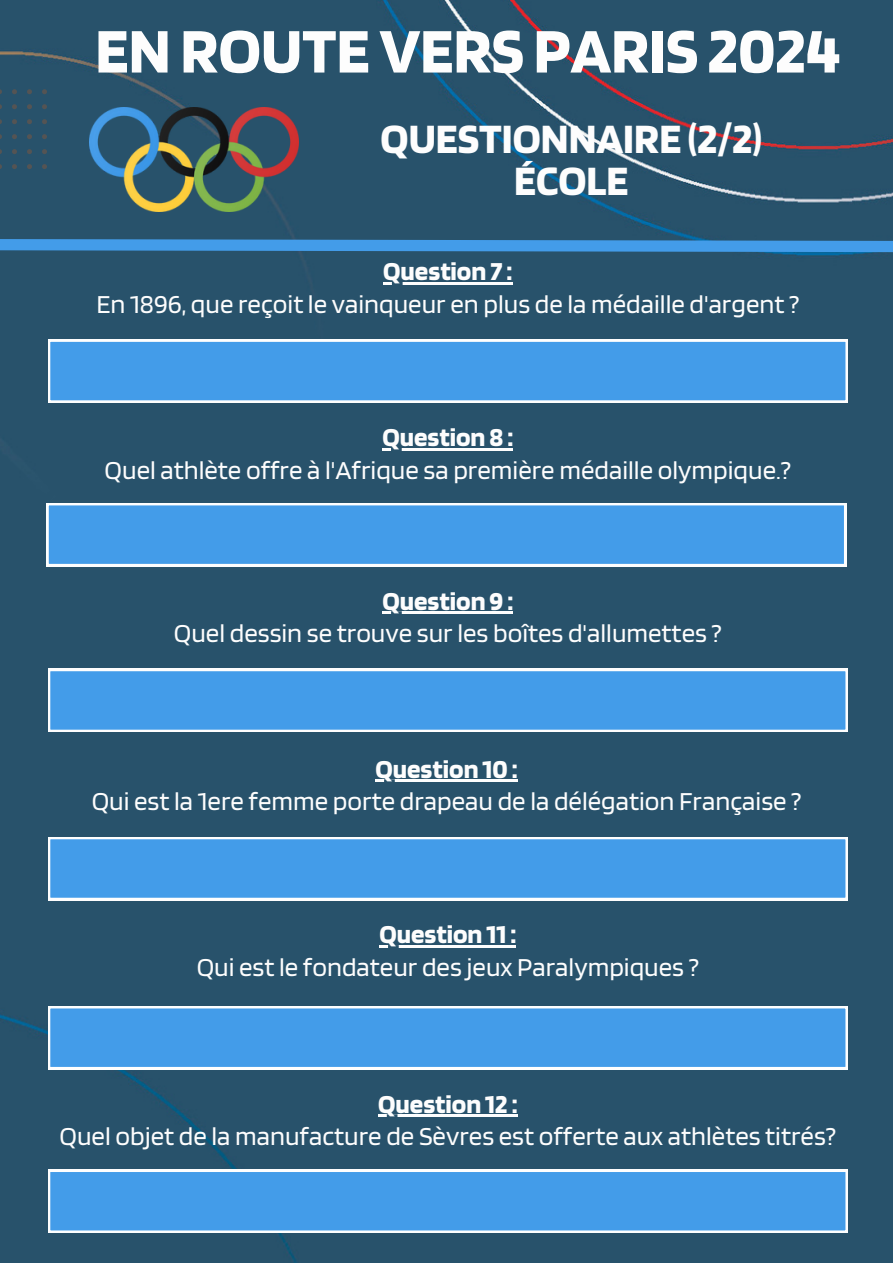
<style>
.page{position:relative;width:893px;height:1264px;background:#fff}
.page>*{position:absolute;margin:0;border:0;box-sizing:border-box;transform-origin:0 0}
.t1{font:700 66px "Blinker";color:#fdfdfd}
.t2{font:700 43.5px/42.8px "Blinker";color:#fdfdfd;text-align:center}
.t3{font:27px "Blinker";color:#fdfdfd}
.t4{font:700 27px "Blinker";color:#fdfdfd}
</style>
<div class="page">
<div style="left:0;top:0;width:892px;height:1262px;background:#28526b"></div>
<svg style="left:0;top:233px;width:892px;height:25px;background:#3373a4"></svg>
<svg style="left:12px;top:89px;width:5px;height:5px"></svg>
<svg style="left:12px;top:104px;width:5px;height:5px"></svg>
<svg style="left:12px;top:119px;width:5px;height:5px"></svg>
<svg style="left:12px;top:134px;width:5px;height:5px"></svg>
<svg style="left:12px;top:149px;width:5px;height:5px"></svg>
<svg style="left:12px;top:164px;width:5px;height:5px"></svg>
<svg style="left:27px;top:89px;width:5px;height:5px"></svg>
<svg style="left:27px;top:104px;width:5px;height:5px"></svg>
<svg style="left:27px;top:119px;width:5px;height:5px"></svg>
<svg style="left:27px;top:134px;width:5px;height:5px"></svg>
<svg style="left:27px;top:149px;width:5px;height:5px"></svg>
<svg style="left:27px;top:164px;width:5px;height:5px"></svg>
<svg style="left:42px;top:89px;width:5px;height:5px"></svg>
<svg style="left:42px;top:104px;width:5px;height:5px"></svg>
<svg style="left:42px;top:119px;width:5px;height:5px"></svg>
<svg style="left:42px;top:134px;width:5px;height:5px"></svg>
<svg style="left:42px;top:149px;width:5px;height:5px"></svg>
<svg style="left:42px;top:164px;width:5px;height:5px"></svg>
<img style="left:89px;top:107px;width:209px;height:105px">
<hr style="left:383px;top:282px;width:129px;height:3px;background:#fdfdfd">
<hr style="left:382px;top:448px;width:131px;height:2px;background:#fdfdfd">
<hr style="left:382px;top:611px;width:131px;height:3px;background:#fdfdfd">
<hr style="left:375px;top:779px;width:142px;height:3px;background:#fdfdfd">
<svg style="left:48px;top:339px;width:799px;height:63px;background:#51a3ea"></svg>
<svg style="left:47px;top:503px;width:799px;height:63px;background:#51a3ea"></svg>
<svg style="left:48px;top:669px;width:799px;height:63px;background:#51a3ea"></svg>
<svg style="left:48px;top:837px;width:799px;height:63px;background:#51a3ea"></svg>
<svg style="left:48px;top:1006px;width:799px;height:63px;background:#51a3ea"></svg>
<hr style="left:379px;top:945px;width:137px;height:2px;background:#fdfdfd">
<svg style="left:48px;top:1169px;width:799px;height:63px;background:#51a3ea"></svg>
<hr style="left:378px;top:1114px;width:139px;height:3px;background:#fdfdfd">
<h1 class="t1" style="left:95px;top:9px;width:746px">ENROUTEVERS PARIS 2024</h1>
<h2 class="t2" style="left:380px;top:116px;width:383px">QUESTIONNAIRE (2/2)<br>ÉCOLE</h2>
<p class="t4" style="left:383px;top:254px;width:131px">Question 7 :</p>
<p class="t3" style="left:96px;top:287px;width:704px">En 1896, que reçoit le vainqueur en plus de la médaille d'argent ?</p>
<p class="t4" style="left:382px;top:420px;width:132px">Question 8 :</p>
<p class="t3" style="left:105px;top:452px;width:688px">Quel athlète offre à l'Afrique sa première médaille olympique.?</p>
<p class="t4" style="left:382px;top:583px;width:132px">Question 9 :</p>
<p class="t3" style="left:174px;top:616px;width:549px">Quel dessin se trouve sur les boîtes d'allumettes ?</p>
<p class="t4" style="left:375px;top:751px;width:144px">Question 10 :</p>
<p class="t3" style="left:92px;top:784px;width:711px">Qui est la 1ere femme porte drapeau de la délégation Française ?</p>
<p class="t4" style="left:379px;top:917px;width:138px">Question 11:</p>
<p class="t3" style="left:197px;top:950px;width:503px">Qui est le fondateur des jeux Paralympiques ?</p>
<p class="t4" style="left:378px;top:1086px;width:141px">Question 12 :</p>
<p class="t3" style="left:60px;top:1119px;width:778px">Quel objet de la manufacture de Sèvres est offerte aux athlètes titrés?</p>
</div>
